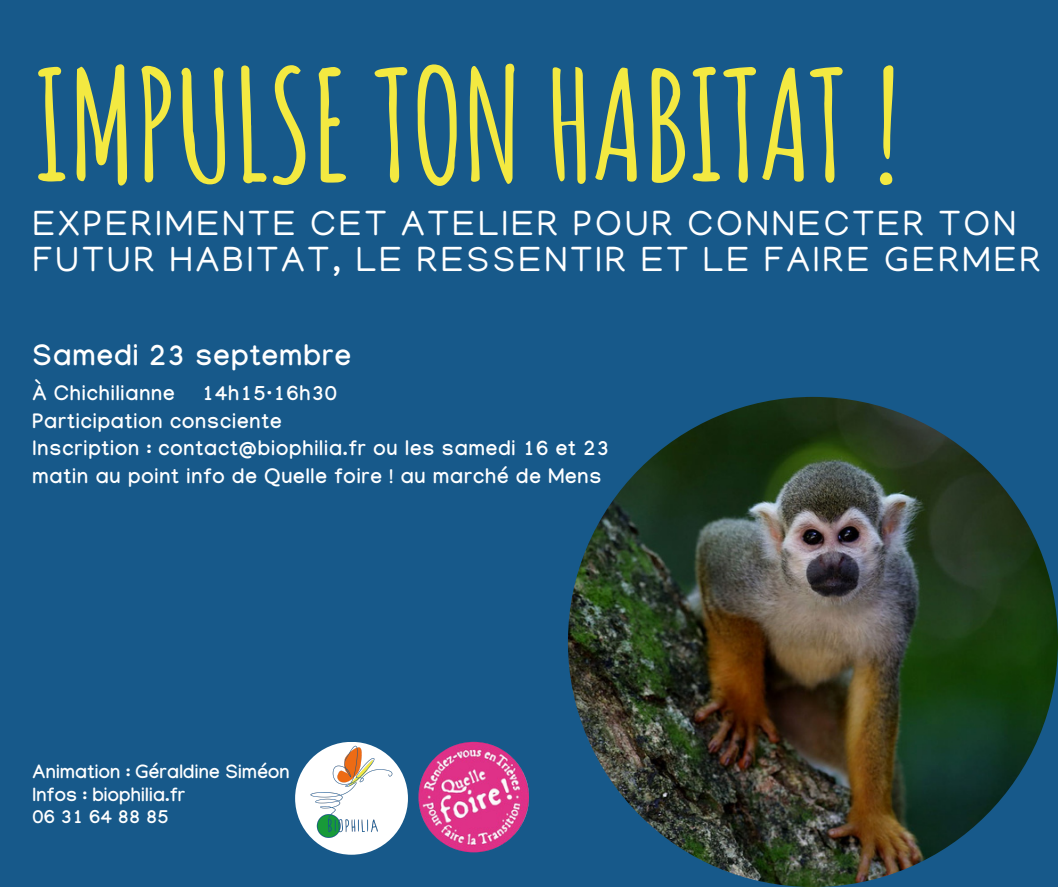
<style>
.page{position:relative;width:1058px;height:887px;background:#fff}
.page>*{position:absolute;margin:0;border:0;box-sizing:border-box;transform-origin:0 0}
.t1{font:700 151.35px "Amatic SC";letter-spacing:-.02em;color:#f3e941}
.t2{font:35.85px/36.5px "Manjari";letter-spacing:.08em;color:#fff}
.t3{font:700 29.25px "Manjari";letter-spacing:.045em;color:#fff}
.t4{font:700 20.85px/27.8px "Manjari";letter-spacing:.045em;color:#fff}
.t5{font:700 19.05px "Manjari";letter-spacing:.015em;color:#fff}
.s1{font-family:"Noto Sans"}
</style>
<div class="page">
<div style="left:0;top:0;width:1058px;height:886px;background:#17598a"></div>
<img style="left:568px;top:397px;width:490px;height:489px;border-radius:50%">
<div style="left:295px;top:741px;width:113px;height:113px;background:#fff;border-radius:50%"></div>
<img style="left:305px;top:744px;width:92px;height:99px">
<img style="left:418px;top:741px;width:111px;height:111px;border-radius:50%">
<p class="t1" style="left:33px;top:28px;width:871px">IMPULSE TON HABITAT !</p>
<p class="t2" style="left:33px;top:210px;width:1009px">EXPERIMENTE CET ATELIER POUR CONNECTER TON<br>FUTUR HABITAT, LE RESSENTIR ET LE FAIRE GERMER</p>
<p class="t3" style="left:33px;top:343px;width:320px">Samedi 23 septembre</p>
<p class="t4" style="left:33px;top:383px;width:144px">À Chichilianne</p>
<p class="t4" style="left:202px;top:383px;width:136px">14h15<span class="s1">⸱</span>16h30</p>
<p class="t4" style="left:33px;top:410px;width:251px">Participation consciente</p>
<p class="t4" style="left:33px;top:438px;width:578px">Inscription : contact@biophilia.fr ou les samedi 16 et 23 matin au point info de Quelle foire ! au marché de Mens</p>
<p class="t5" style="left:33px;top:764px;width:258px">Animation : Géraldine Siméon</p>
<p class="t5" style="left:33px;top:786px;width:154px">Infos : biophilia.fr</p>
<p class="t5" style="left:33px;top:809px;width:138px">06 31 64 88 85</p>
</div>
